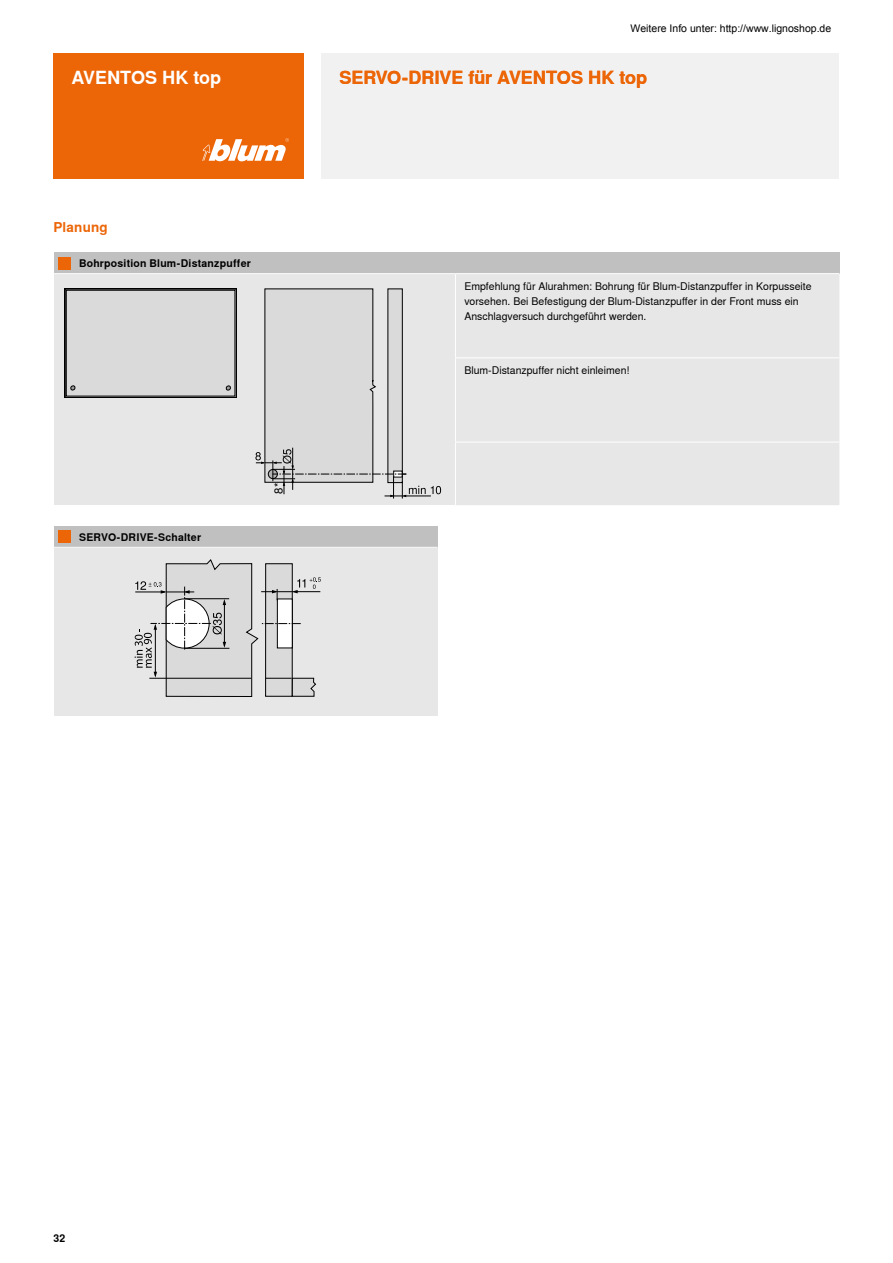
<style>
.page{position:relative;width:893px;height:1263px;background:#fff}
.page>*{position:absolute;margin:0;border:0;box-sizing:border-box;transform-origin:0 0}
.t1{font:700 18px "Nimbus Sans Global";letter-spacing:-.005em;color:#ec6608}
.t2{font:700 18px "Nimbus Sans Global";letter-spacing:-.005em;color:#fff}
.t3{font:700 13.5px "Nimbus Sans Global";letter-spacing:.01em;color:#ec6608}
.t4{font:11.4px "Nimbus Sans Global";color:#000}
.t5{font:10.5px/15px "Nimbus Sans Global";color:#000}
.t6{font:700 10.5px "Nimbus Sans Global";letter-spacing:.02em;color:#000}
.t7{font:10.5px "Arial";color:#000}
</style>
<div class="page">
<div style="left:321px;top:54px;width:518px;height:125px;background:#f0f0f0"></div>
<div style="left:54px;top:54px;width:250px;height:125px;background:#ec6608"></div>
<svg style="left:202px;top:138px;width:87px;height:23px"></svg>
<div style="left:54px;top:274px;width:401px;height:231px;background:#e7e7e7"></div>
<svg style="left:255px;top:289px;width:186px;height:209px"></svg>
<div style="left:54px;top:547px;width:384px;height:169px;background:#e7e7e7"></div>
<svg style="left:135px;top:559px;width:186px;height:138px"></svg>
<div style="left:66px;top:290px;width:169px;height:106px;background:#dadada"></div>
<div style="left:66px;top:290px;width:169px;height:106px;border:1px solid #000"></div>
<div style="left:65px;top:288px;width:172px;height:110px;border:1px solid #000"></div>
<svg style="left:70px;top:385px;width:6px;height:6px"></svg>
<svg style="left:226px;top:385px;width:5px;height:6px"></svg>
<div style="left:54px;top:526px;width:384px;height:21px;background:#c1c0c0"></div>
<hr style="left:54px;top:547px;width:384px;height:1px;background:#fff">
<div style="left:54px;top:253px;width:785px;height:21px;background:#c1c0c0"></div>
<div style="left:456px;top:274px;width:383px;height:231px;background:#e7e7e7"></div>
<hr style="left:54px;top:273px;width:401px;height:1px;background:#fff">
<hr style="left:455px;top:273px;width:384px;height:1px;background:#fff">
<hr style="left:455px;top:357px;width:384px;height:1px;background:#fff">
<hr style="left:455px;top:442px;width:384px;height:1px;background:#fff">
<div style="left:58px;top:257px;width:13px;height:12px;background:#ec6608"></div>
<div style="left:58px;top:530px;width:13px;height:13px;background:#ec6608"></div>
<p class="t7" style="left:630px;top:21px;width:202px">Weitere Info unter: http://www.lignoshop.de</p>
<h1 class="t2" style="left:71px;top:67px;width:151px">AVENTOS HK top</h1>
<h1 class="t1" style="left:339px;top:67px;width:309px">SERVO-DRIVE für AVENTOS HK top</h1>
<p class="t3" style="left:54px;top:219px;width:56px">Planung</p>
<p class="t6" style="left:79px;top:257px;width:173px">Bohrposition Blum-Distanzpuffer</p>
<p class="t6" style="left:79px;top:531px;width:124px">SERVO-DRIVE-Schalter</p>
<p class="t4" style="left:272px;top:494px;width:12px;rotate:-90deg">8*</p>
<p class="t5" style="left:464px;top:279px;width:349px">Empfehlung für Alurahmen: Bohrung für Blum-Distanzpuffer in Korpusseite vorsehen. Bei Befestigung der Blum-Distanzpuffer in der Front muss ein<br>Anschlagversuch durchgeführt werden.</p>
<p class="t5" style="left:464px;top:363px;width:167px">Blum-Distanzpuffer nicht einleimen!</p>
<p class="t6" style="left:54px;top:1232px;width:13px">32</p>
</div>
